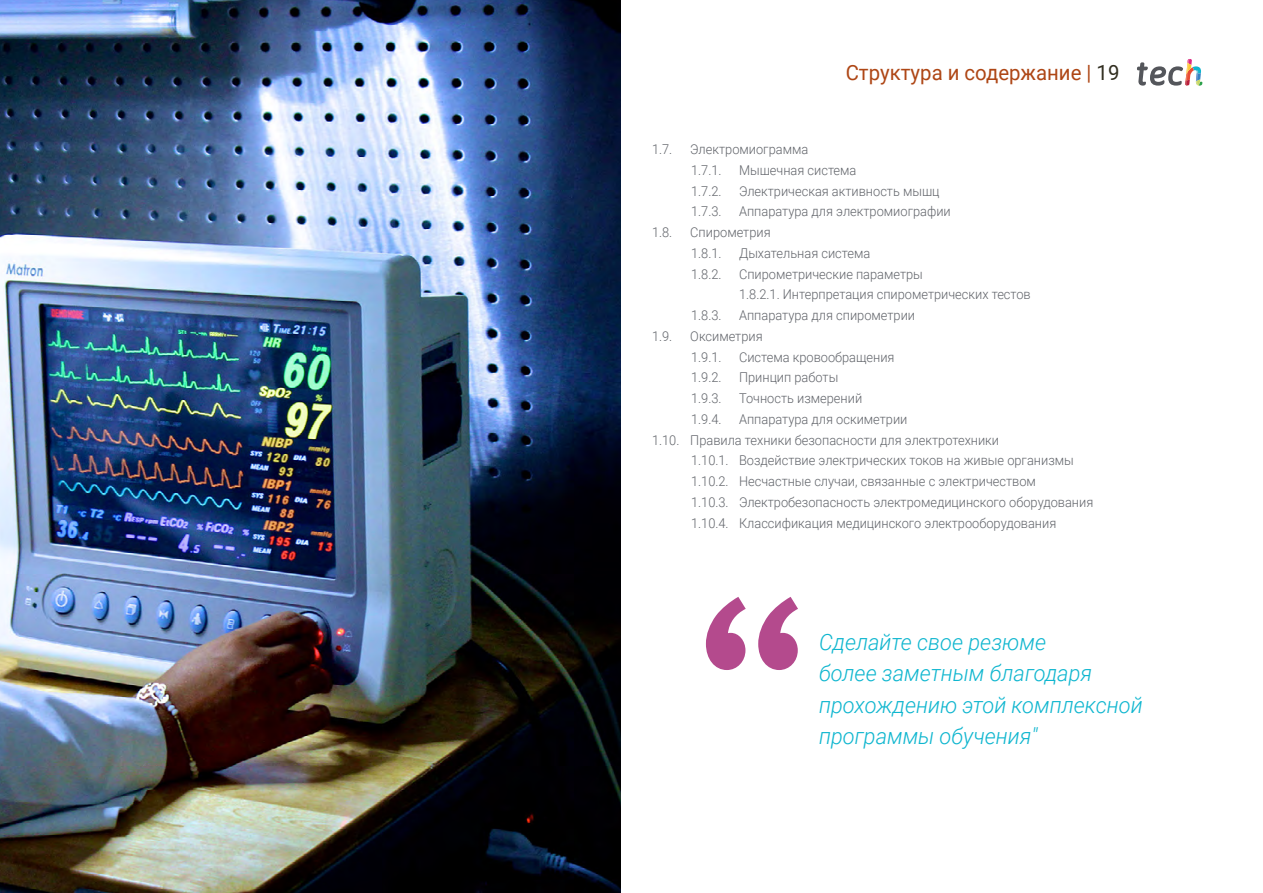
<style>
.page{position:relative;width:1263px;height:893px;background:#fff}
.page>*{position:absolute;margin:0;border:0;box-sizing:border-box;transform-origin:0 0}
.t1{font:italic 300 22.5px/31.5px "Roboto";color:#0fb6cf}
.t2{font:21px "Roboto";color:#ae4615}
.t3{font:300 13.5px/20.7px "Roboto";color:#61646a;scale:.95 1}
.s1{color:#312e20}
</style>
<div class="page">
<svg style="left:1137px;top:59px;width:65px;height:27px"></svg>
<svg style="left:706px;top:597px;width:92px;height:73px"></svg>
<img style="left:0;top:0;width:621px;height:893px">
<h2 class="t2" style="left:846px;top:57px;width:275px">Структура и содержание | <span class="s1">19</span></h2>
<p class="t3" style="left:652px;top:139px;width:23px">1.7.</p>
<p class="t3" style="left:690px;top:139px;width:126px">Электромиограмма<br>1.7.1.</p>
<p class="t3" style="left:739px;top:159px;width:125px">Мышечная система</p>
<p class="t3" style="left:691px;top:180px;width:34px">1.7.2.</p>
<p class="t3" style="left:739px;top:180px;width:212px">Электрическая активность мышц</p>
<p class="t3" style="left:691px;top:201px;width:34px">1.7.3.</p>
<p class="t3" style="left:739px;top:201px;width:224px">Аппаратура для электромиографии</p>
<p class="t3" style="left:652px;top:222px;width:23px">1.8.</p>
<p class="t3" style="left:690px;top:222px;width:86px">Спирометрия<br>1.8.1.</p>
<p class="t3" style="left:739px;top:242px;width:140px">Дыхательная система</p>
<p class="t3" style="left:691px;top:263px;width:34px">1.8.2.</p>
<p class="t3" style="left:739px;top:263px;width:309px">Спирометрические параметры<br>1.8.2.1. Интерпретация спирометрических тестов</p>
<p class="t3" style="left:691px;top:305px;width:34px">1.8.3.</p>
<p class="t3" style="left:739px;top:305px;width:187px">Аппаратура для спирометрии</p>
<p class="t3" style="left:652px;top:325px;width:23px">1.9.</p>
<p class="t3" style="left:690px;top:325px;width:78px">Оксиметрия<br>1.9.1.</p>
<p class="t3" style="left:739px;top:346px;width:165px">Система кровообращения</p>
<p class="t3" style="left:691px;top:367px;width:34px">1.9.2.</p>
<p class="t3" style="left:739px;top:367px;width:106px">Принцип работы</p>
<p class="t3" style="left:691px;top:388px;width:34px">1.9.3.</p>
<p class="t3" style="left:739px;top:388px;width:131px">Точность измерений</p>
<p class="t3" style="left:691px;top:408px;width:34px">1.9.4.</p>
<p class="t3" style="left:739px;top:408px;width:179px">Аппаратура для оскиметрии</p>
<p class="t3" style="left:652px;top:429px;width:367px">1.10. Правила техники безопасности для электротехники</p>
<p class="t3" style="left:691px;top:450px;width:404px">1.10.1. Воздействие электрических токов на живые организмы</p>
<p class="t3" style="left:691px;top:471px;width:364px">1.10.2. Несчастные случаи, связанные с электричеством</p>
<p class="t3" style="left:691px;top:491px;width:425px">1.10.3. Электробезопасность электромедицинского оборудования</p>
<p class="t3" style="left:691px;top:512px;width:386px">1.10.4. Классификация медицинского электрооборудования</p>
<h1 class="t1" style="left:819px;top:625px;width:325px">Сделайте свое резюме<br>более заметным благодаря прохождению этой комплексной программы обучения"</h1>
</div>
